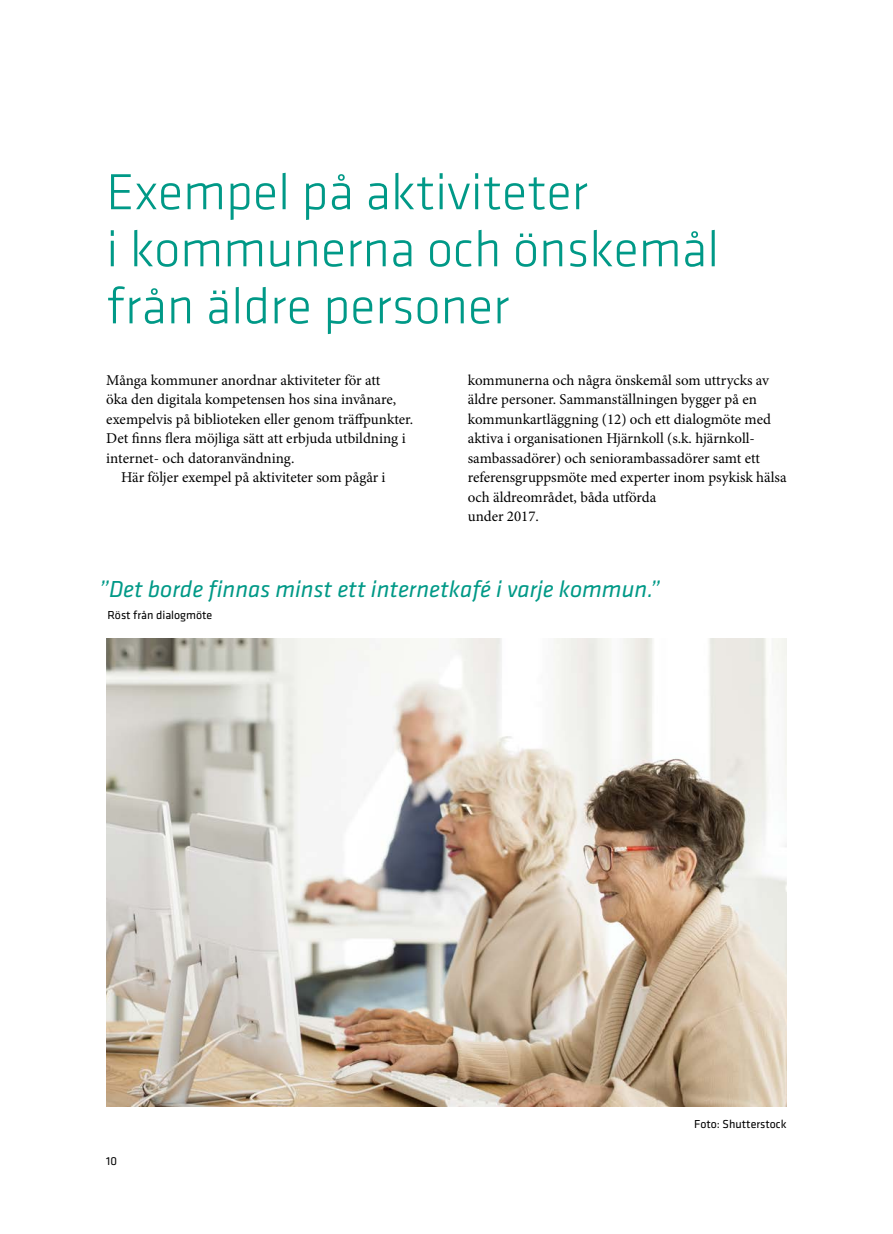
<style>
.page{position:relative;width:893px;height:1234px;background:#fff}
.page>*{position:absolute;margin:0;border:0;box-sizing:border-box;transform-origin:0 0}
.t1{font:300 52.5px/57px "Klavika Basic";color:#009987}
.t2{font:italic 24px "Klavika Basic";color:#009987}
.t3{font:15px "Minion Pro";color:#000}
.t4{font:12px "Klavika Basic";color:#000}
</style>
<div class="page">
<img style="left:106px;top:638px;width:681px;height:467px">
<p class="t1" style="left:106px;top:163px;width:614px">Exempel på aktiviteter<br>i kommunerna och önskemål från äldre personer</p>
<p class="t3" style="left:106px;top:370px;width:276px">Många kommuner anordnar aktiviteter för att</p>
<p class="t3" style="left:468px;top:370px;width:303px">kommunerna och några önskemål som uttrycks av</p>
<p class="t3" style="left:106px;top:389px;width:291px">öka den digitala kompetensen hos sina invånare,</p>
<p class="t3" style="left:468px;top:389px;width:291px">äldre personer. Sammanställningen bygger på en</p>
<p class="t3" style="left:106px;top:409px;width:308px">exempelvis på biblioteken eller genom träfpunkter.</p>
<p class="t3" style="left:468px;top:409px;width:305px">kommunkartläggning (12) och ett dialogmöte med</p>
<p class="t3" style="left:106px;top:428px;width:301px">Det fnns fera möjliga sätt att erbjuda utbildning i</p>
<p class="t3" style="left:468px;top:428px;width:289px">aktiva i organisationen Hjärnkoll (s.k. hjärnkoll-</p>
<p class="t3" style="left:106px;top:448px;width:190px">internet- och datoranvändning.</p>
<p class="t3" style="left:468px;top:448px;width:294px">sambassadörer) och seniorambassadörer samt ett</p>
<p class="t3" style="left:121px;top:467px;width:266px">Här följer exempel på aktiviteter som pågår i</p>
<p class="t3" style="left:468px;top:467px;width:320px">referensgruppsmöte med experter inom psykisk hälsa</p>
<p class="t3" style="left:468px;top:487px;width:190px">och äldreområdet, båda utförda</p>
<p class="t3" style="left:468px;top:506px;width:73px">under 2017.</p>
<p class="t2" style="left:99px;top:573px;width:562px">”Det borde finnas minst ett internetkafé i varje kommun.”</p>
<p class="t4" style="left:107px;top:607px;width:106px">Röst från dialogmöte</p>
<p class="t4" style="left:106px;top:1153px;width:12px">10</p>
<p class="t4" style="left:694px;top:1115px;width:94px">Foto: Shutterstock</p>
</div>
